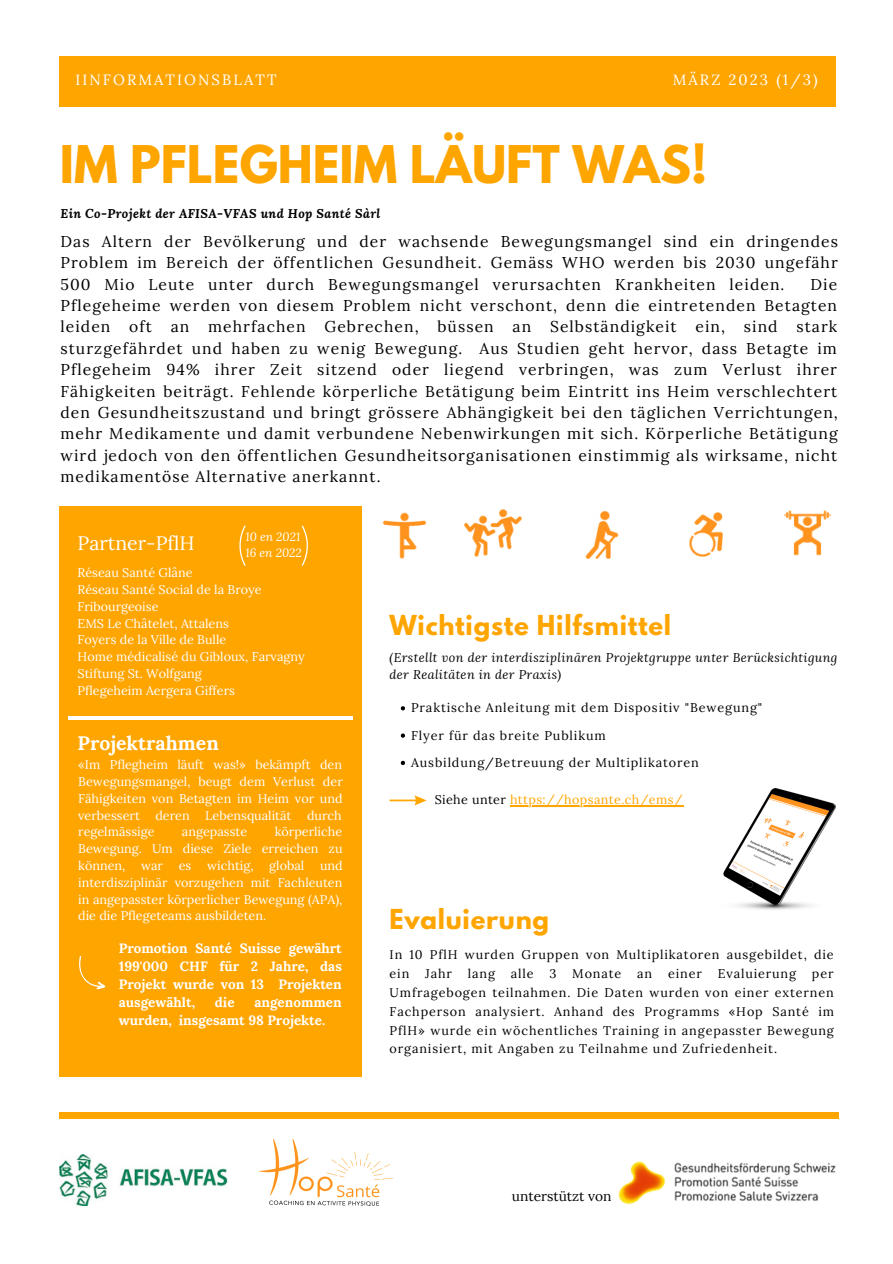
<style>
.page{position:relative;width:893px;height:1264px;background:#fff}
.page>*{position:absolute;margin:0;border:0;box-sizing:border-box;transform-origin:0 0}
.t1{font:700 46.05px "League Spartan";color:#ffa500}
.t2{font:700 24.3px "League Spartan";letter-spacing:.03em;color:#ffa500}
.t3{font:700 19.5px "Lora";color:#fff}
.t4{font:19.5px "Lora";color:#fff}
.t5{font:15.6px/21.3px "Lora";letter-spacing:.07em;color:#000;text-align:justify}
.t6{font:14.85px "Lora";letter-spacing:.14em;color:#fff}
.t7{font:13.8px "Lora";color:#000}
.t8{font:700 13.5px/17.9px "Lora";color:#fff;text-align:justify}
.t9{font:12.6px/16.8px "Lora";color:#fff;text-align:justify}
.t10{font:12.6px/18.9px "Lora";letter-spacing:.07em;color:#000}
.t11{font:italic 12.6px/16.8px "Lora";letter-spacing:.03em;color:#000}
.t12{font:italic 700 12.6px "Lora";letter-spacing:.03em;color:#000}
.t13{font:12.6px "Lora";letter-spacing:.03em;color:#ffa500}
.t14{font:italic 12px/16px "Lora";color:#fff}
.s1{color:#000}
</style>
<div class="page">
<div style="left:59px;top:56px;width:776px;height:51px;background:#ffa500"></div>
<div style="left:60px;top:506px;width:301px;height:570px;background:#ffa500"></div>
<hr style="left:68px;top:716px;width:285px;height:4px;background:#fff">
<img style="left:60px;top:1154px;width:167px;height:51px">
<img style="left:258px;top:1139px;width:134px;height:67px">
<img style="left:618px;top:1161px;width:217px;height:44px">
<img style="left:383px;top:512px;width:44px;height:47px">
<img style="left:464px;top:508px;width:58px;height:49px">
<img style="left:585px;top:511px;width:34px;height:48px">
<img style="left:784px;top:510px;width:47px;height:46px">
<img style="left:689px;top:512px;width:34px;height:45px">
<svg style="left:239px;top:525px;width:6px;height:40px"></svg>
<svg style="left:302px;top:525px;width:6px;height:41px"></svg>
<svg style="left:79px;top:955px;width:27px;height:35px"></svg>
<svg style="left:389px;top:795px;width:37px;height:10px"></svg>
<div style="left:59px;top:1112px;width:779px;height:6px;background:#ffa500"></div>
<img style="left:723px;top:788px;width:112px;height:122px">
<svg style="left:401px;top:706px;width:4px;height:4px"></svg>
<svg style="left:401px;top:733px;width:4px;height:4px"></svg>
<svg style="left:401px;top:760px;width:4px;height:5px"></svg>
<hr style="left:510px;top:805px;width:173px;height:1px;background:#ffa500">
<p class="t6" style="left:75px;top:70px;width:203px">IINFORMATIONSBLATT</p>
<p class="t6" style="left:672px;top:70px;width:146px">MÄRZ 2023 (1/3)</p>
<h1 class="t1" style="left:60px;top:142px;width:648px">IM PFLEGHEIM LÄUFT WAS!</h1>
<p class="t12" style="left:60px;top:204px;width:321px">Ein Co-Projekt der AFISA-VFAS und Hop Santé Sàrl</p>
<p class="t5" style="left:60px;top:230px;width:779px">Das Altern der Bevölkerung und der wachsende Bewegungsmangel sind ein dringendes Problem im Bereich der öffentlichen Gesundheit. Gemäss WHO werden bis 2030 ungefähr 500 Mio Leute unter durch Bewegungsmangel verursachten Krankheiten leiden.</p>
<p class="t5" style="left:60px;top:273px;width:778px;text-indent:750px">Die Pflegeheime werden von diesem Problem nicht verschont, denn die eintretenden Betagten leiden oft an mehrfachen Gebrechen, büssen an Selbständigkeit ein, sind stark sturzgefährdet und haben zu wenig Bewegung. Aus Studien geht hervor, dass Betagte im Pflegeheim 94% ihrer Zeit sitzend oder liegend verbringen, was zum Verlust ihrer Fähigkeiten beiträgt. Fehlende körperliche Betätigung beim Eintritt ins Heim verschlechtert den Gesundheitszustand und bringt grössere Abhängigkeit bei den täglichen Verrichtungen, mehr Medikamente und damit verbundene Nebenwirkungen mit sich. Körperliche Betätigung wird jedoch von den öffentlichen Gesundheitsorganisationen einstimmig als wirksame, nicht medikamentöse Alternative anerkannt.</p>
<p class="t4" style="left:78px;top:530px;width:119px">Partner-PflH</p>
<p class="t14" style="left:245px;top:528px;width:58px">10 en 2021<br>16 en 2022</p>
<p class="t9" style="left:78px;top:564px;width:229px;text-align:left">Réseau Santé Glâne<br>Réseau Santé Social de la Broye<br>Fribourgeoise<br>EMS Le Châtelet, Attalens<br>Foyers de la Ville de Bulle<br>Home médicalisé du Gibloux, Farvagny<br>Stiftung St. Wolfgang<br>Pflegeheim Aergera Giffers</p>
<p class="t3" style="left:78px;top:730px;width:143px">Projektrahmen</p>
<p class="t9" style="left:78px;top:756px;width:266px">«Im Pflegheim läuft was!» bekämpft den Bewegungsmangel, beugt dem Verlust der Fähigkeiten von Betagten im Heim vor und verbessert deren Lebensqualität durch regelmässige</p>
<p class="t9" style="left:78px;top:823px;width:266px;text-indent:196px">körperliche Bewegung. Um diese Ziele erreichen zu können, war es wichtig, global und interdisziplinär vorzugehen mit Fachleuten in angepasster körperlicher Bewegung (APA), die die Pflegeteams ausbildeten.</p>
<p class="t8" style="left:119px;top:939px;width:224px">Promotion Santé Suisse gewährt 199'000 CHF für 2 Jahre, das Projekt wurde von 13 Projekten ausgewählt,</p>
<p class="t9" style="left:182px;top:823px;width:67px">angepasste</p>
<p class="t8" style="left:215px;top:992px;width:21px">die</p>
<p class="t8" style="left:119px;top:992px;width:224px;text-indent:135px">angenommen wurden, insgesamt 98 Projekte.</p>
<h2 class="t2" style="left:389px;top:613px;width:283px">Wichtigste Hilfsmittel</h2>
<p class="t11" style="left:389px;top:648px;width:449px">(Erstellt von der interdisziplinären Projektgruppe unter Berücksichtigung der Realitäten in der Praxis)</p>
<p class="t10" style="left:411px;top:694px;width:353px;line-height:27.3px">Praktische Anleitung mit dem Dispositiv "Bewegung"<br>Flyer für das breite Publikum<br>Ausbildung/Betreuung der Multiplikatoren</p>
<p class="t13" style="left:434px;top:791px;width:249px"><span class="s1">Siehe unter</span> https://hopsante.ch/ems/</p>
<h2 class="t2" style="left:389px;top:906px;width:161px">Evaluierung</h2>
<p class="t10" style="left:389px;top:944px;width:445px">In 10 PflH wurden Gruppen von Multiplikatoren ausgebildet, die ein</p>
<p class="t10" style="left:425px;top:963px;width:28px">Jahr</p>
<p class="t10" style="left:468px;top:963px;width:29px">lang</p>
<p class="t10" style="left:510px;top:963px;width:24px">alle</p>
<p class="t10" style="left:549px;top:963px;width:9px">3</p>
<p class="t10" style="left:572px;top:963px;width:51px">Monate</p>
<p class="t10" style="left:637px;top:963px;width:17px">an</p>
<p class="t10" style="left:668px;top:963px;width:35px">einer</p>
<p class="t10" style="left:717px;top:963px;width:80px">Evaluierung</p>
<p class="t10" style="left:389px;top:963px;width:446px;text-align:justify;text-indent:422px">per Umfragebogen teilnahmen. Die Daten wurden von einer externen Fachperson analysiert. Anhand des Programms «Hop Santé im PflH» wurde ein wöchentliches Training in angepasster Bewegung organisiert, mit Angaben zu Teilnahme und Zufriedenheit.</p>
<p class="t7" style="left:511px;top:1187px;width:101px">unterstützt von</p>
</div>
